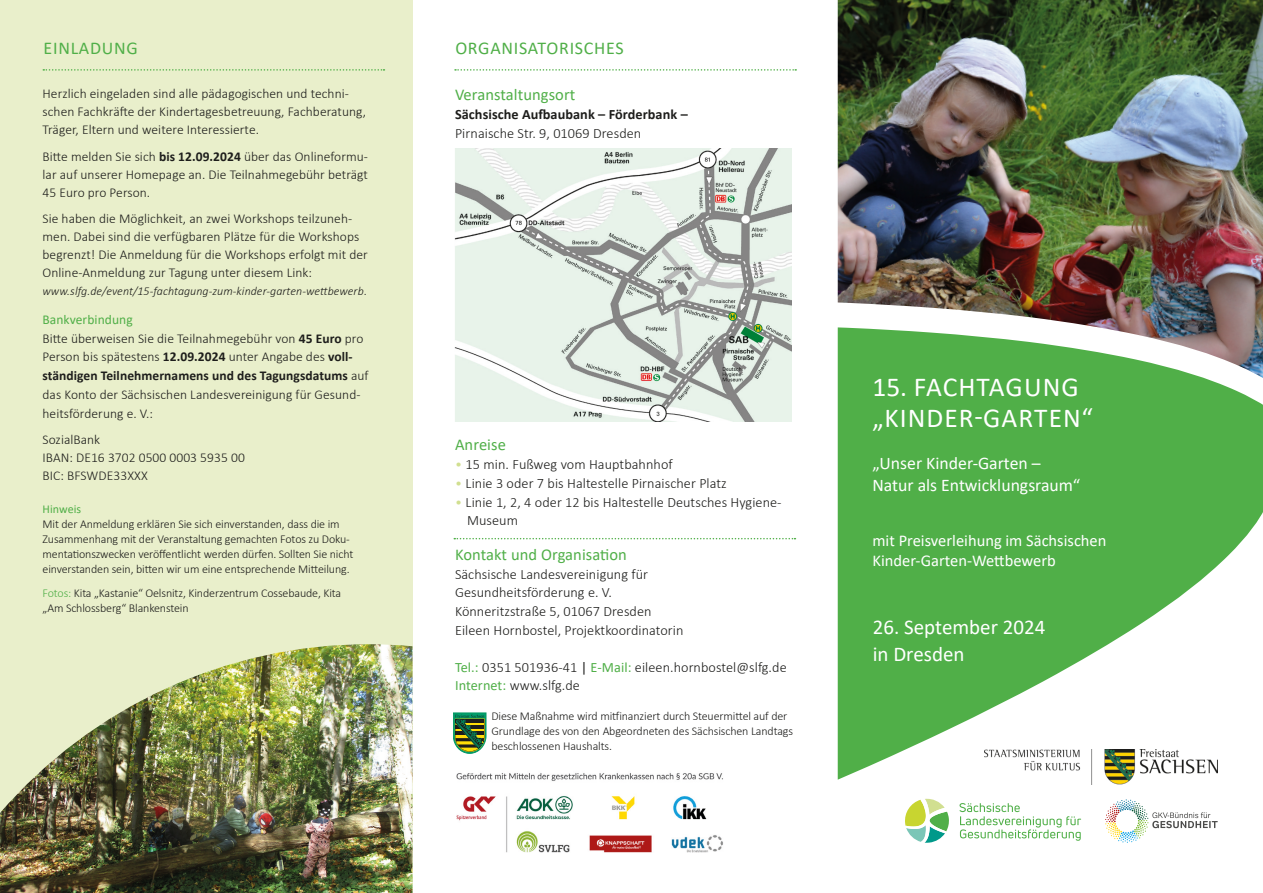
<style>
.page{position:relative;width:1263px;height:893px;background:#fff}
.page>*{position:absolute;margin:0;border:0;box-sizing:border-box;transform-origin:0 0}
.H1_Titelseite{font:27.45px/30.6px "Calibri";letter-spacing:.04em;color:#fff}
.H3_Titelseite{font:21px/27px "Calibri";color:#fff}
.t1{font:18px "Calibri";letter-spacing:.04em;color:#50af48}
.H2_Titelseite{font:17.7px "Calibri";color:#fff}
.H2_Titelseite-2{font:16.5px/19.8px "Calibri";color:#fff}
.t2{font:16.5px "Calibri";letter-spacing:.005em;color:#50af48}
.Einzug{font:300 14.25px/18px "Calibri";letter-spacing:.005em;color:#1d1d1b}
.t3{font:700 14.25px "Calibri";letter-spacing:.005em;color:#1d1d1b}
.t4{font:300 13.5px/18px "Calibri";letter-spacing:.005em;color:#1d1d1b}
.t5{font:13.5px "Calibri";letter-spacing:.005em;color:#50af48}
.Hinweis{font:300 12px/15px "Calibri";letter-spacing:-.01em;color:#1d1d1b}
.t6{font:italic 300 12px "Calibri";letter-spacing:.005em;color:#1d1d1b}
.s1{font-weight:700}
.s2{font-style:normal}
.s3{font-weight:400;color:#50af48}
.s4{color:#50af48}
.s5{color:#d1df90}
.s6{font-weight:400}
</style>
<div class="page">
<svg style="left:838px;top:378px;width:425px;height:402px;fill:#50af48"></svg>
<div style="left:0;top:0;width:413px;height:893px;background:#e9efcb"></div>
<svg style="left:455px;top:69px;width:341px;height:2px"></svg>
<svg style="left:454px;top:538px;width:341px;height:1px"></svg>
<svg style="left:43px;top:69px;width:341px;height:2px"></svg>
<svg style="left:1105px;top:799px;width:113px;height:44px"></svg>
<img style="left:984px;top:749px;width:233px;height:35px">
<img style="left:454px;top:148px;width:338px;height:273px">
<svg style="left:453px;top:713px;width:33px;height:40px"></svg>
<img style="left:0;top:644px;width:412px;height:249px">
<img style="left:457px;top:773px;width:266px;height:80px">
<svg style="left:905px;top:799px;width:44px;height:44px"></svg>
<svg style="left:959px;top:803px;width:122px;height:38px"></svg>
<img style="left:838px;top:0;width:425px;height:378px">
<p class="t1" style="left:44px;top:36px;width:96px">EINLADUNG</p>
<p class="t4" style="left:43px;top:84px;width:325px">Herzlich eingeladen sind alle pädagogischen und techni&shy;schen Fachkräfte der Kindertagesbetreuung, Fachberatung,<br>Träger, Eltern und weitere Interessierte.</p>
<p class="t4" style="left:43px;top:147px;width:327px;text-align:justify">Bitte melden Sie sich <span class="s1">bis 12.09.2024</span> über das Onlineformu&shy;lar auf unserer Homepage an. Die Teilnahmegebühr beträgt 45 Euro pro Person.</p>
<p class="t4" style="left:43px;top:209px;width:327px">Sie haben die Möglichkeit, an zwei Workshops teilzuneh&shy;men. Dabei sind die verfügbaren Plätze für die Workshops begrenzt! Die Anmeldung für die Workshops erfolgt mit der Online-Anmeldung zur Tagung unter diesem Link:</p>
<p class="t6" style="left:43px;top:284px;width:326px">www.slfg.de/event/15-fachtagung-zum-kinder-garten-wettbewerb<span class="s2">.</span></p>
<h5 class="t5" style="left:43px;top:310px;width:92px">Bankverbindung</h5>
<p class="t4" style="left:43px;top:329px;width:328px;line-height:18.8px">Bitte überweisen Sie die Teilnahmegebühr von <span class="s1">45 Euro</span> pro Person bis spätestens <span class="s1">12.09.2024</span> unter Angabe des <span class="s1">voll&shy;ständigen Teilnehmernamens und des Tagungsdatums</span> auf das Konto der Sächsischen Landesvereinigung für Gesund&shy;heitsförderung e. V.:</p>
<p class="t4" style="left:43px;top:431px;width:204px">SozialBank<br>IBAN: DE16 3702 0500 0003 5935 00<br>BIC: BFSWDE33XXX</p>
<p class="Hinweis" style="left:43px;top:502px;width:312px"><span class="s3">Hinweis<br></span>Mit der Anmeldung erklären Sie sich einverstanden, dass die im Zusammenhang mit der Veranstaltung gemachten Fotos zu Doku&shy;mentationszwecken veröffentlicht werden dürfen. Sollten Sie nicht einverstanden sein, bitten wir um eine entsprechende Mitteilung.</p>
<p class="Hinweis" style="left:43px;top:585px;width:300px"><span class="s4">Fotos:</span> Kita „Kastanie“ Oelsnitz, Kinderzentrum Cossebaude, Kita „Am Schlossberg“ Blankenstein</p>
<h4 class="t1" style="left:455px;top:36px;width:170px">ORGANISATORISCHES</h4>
<h5 class="t2" style="left:455px;top:83px;width:122px">Veranstaltungsort</h5>
<p class="t3" style="left:455px;top:104px;width:234px">Sächsische Aufbaubank – Förderbank –</p>
<p class="Einzug" style="left:455px;top:124px;width:188px">Pirnaische Str. 9, 01069 Dresden</p>
<h5 class="t2" style="left:455px;top:433px;width:52px">Anreise</h5>
<p class="Einzug" style="left:455px;top:455px;width:219px"><span class="s5">•</span> 15 min. Fußweg vom Hauptbahnhof</p>
<p class="Einzug" style="left:455px;top:474px;width:273px"><span class="s5">•</span> Linie 3 oder 7 bis Haltestelle Pirnaischer Platz</p>
<p class="Einzug" style="left:467px;top:493px;width:316px;text-indent:-12px"><span class="s5">•</span> Linie 1, 2, 4 oder 12 bis Haltestelle Deutsches Hygiene-<br>Museum</p>
<h5 class="t2" style="left:455px;top:543px;width:173px">Kontakt und Organisation</h5>
<p class="Einzug" style="left:455px;top:565px;width:195px">Sächsische Landesvereinigung für</p>
<p class="Einzug" style="left:455px;top:583px;width:158px">Gesundheitsförderung e. V.</p>
<p class="Einzug" style="left:455px;top:602px;width:198px">Könneritzstraße 5, 01067 Dresden</p>
<p class="Einzug" style="left:455px;top:621px;width:230px">Eileen Hornbostel, Projektkoordinatorin</p>
<p class="Einzug" style="left:455px;top:658px;width:333px"><span class="s3">Tel.:</span> 0351 501936-41 <span class="s6">|</span> <span class="s3">E-Mail:</span> eileen.hornbostel@slfg.de</p>
<p class="Einzug" style="left:455px;top:676px;width:126px"><span class="s3">Internet:</span> www.slfg.de</p>
<p class="Hinweis" style="left:491px;top:709px;width:303px">Diese Maßnahme wird mitfinanziert durch Steuermittel auf der<br>Grundlage des von den Abgeordneten des Sächsischen Landtags beschlossenen Haushalts.</p>
<p class="H1_Titelseite" style="left:872px;top:371px;width:222px">15. FACHTAGUNG „KINDER-GARTEN“</p>
<p class="H2_Titelseite" style="left:872px;top:451px;width:170px">„Unser Kinder-Garten –</p>
<p class="H2_Titelseite" style="left:872px;top:472px;width:209px">Natur als Entwicklungsraum“</p>
<p class="H2_Titelseite-2" style="left:872px;top:531px;width:236px">mit Preisverleihung im Sächsischen<br>Kinder-Garten-Wettbewerb</p>
<p class="H3_Titelseite" style="left:873px;top:613px;width:174px">26. September 2024 in Dresden</p>
</div>
